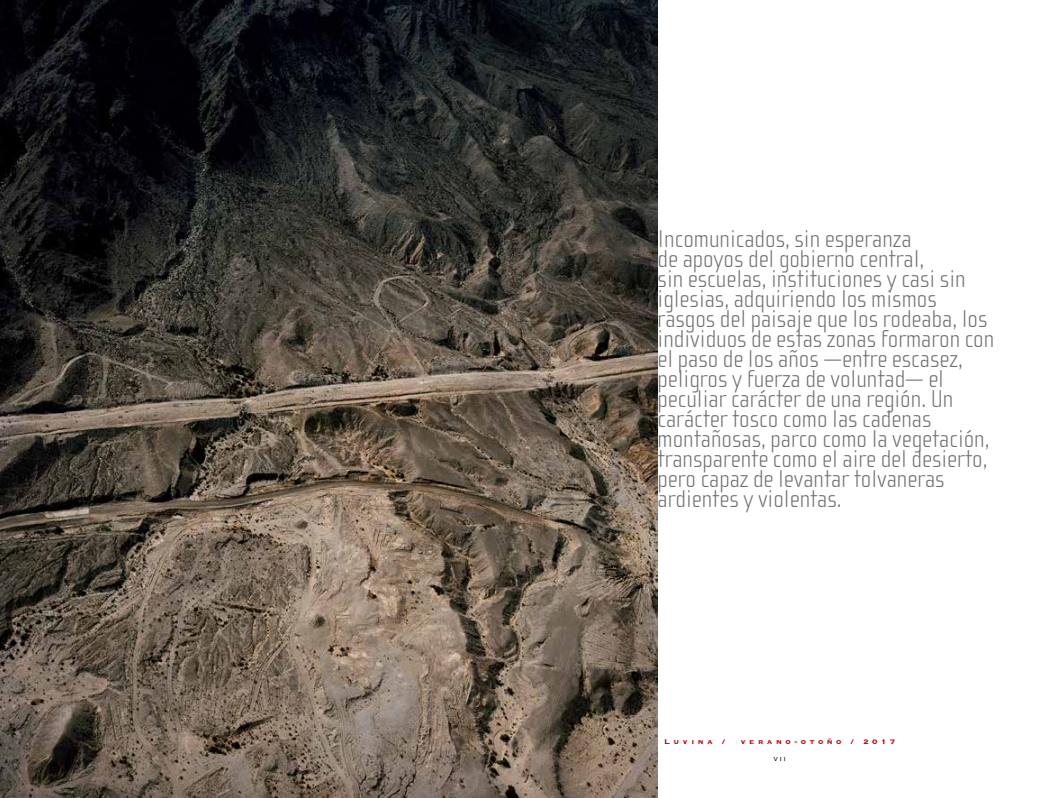
<style>
.page{position:relative;width:1063px;height:798px;background:#fff}
.page>*{position:absolute;margin:0;border:0;box-sizing:border-box;transform-origin:0 0}
.t1{font:100 25px/20px "Cholla Sans OT";color:#707172}
.t2{font:700 8.75px "Copperplate";letter-spacing:.4em;color:#b80718}
.t3{font:300 7.5px "Copperplate";color:#000}
</style>
<div class="page">
<img style="left:0;top:0;width:658px;height:797px">
<p class="t1" style="left:658px;top:229px;width:338px">Incomunicados, sin esperanza<br>de apoyos del gobierno central,<br>sin escuelas, instituciones y casi sin iglesias, adquiriendo los mismos rasgos del paisaje que los rodeaba, los individuos de estas zonas formaron con el paso de los años —entre escasez, peligros y fuerza de voluntad— el peculiar carácter de una región. Un carácter tosco como las cadenas montañosas, parco como la vegetación, transparente como el aire del desierto, pero capaz de levantar tolvaneras ardientes y violentas.</p>
<p class="t2" style="left:664px;top:736px;width:62px">Luvina /</p>
<p class="t2" style="left:741px;top:736px;width:156px">verano-otoño / 2017</p>
<p class="t3" style="left:774px;top:753px;width:14px">VII</p>
</div>
